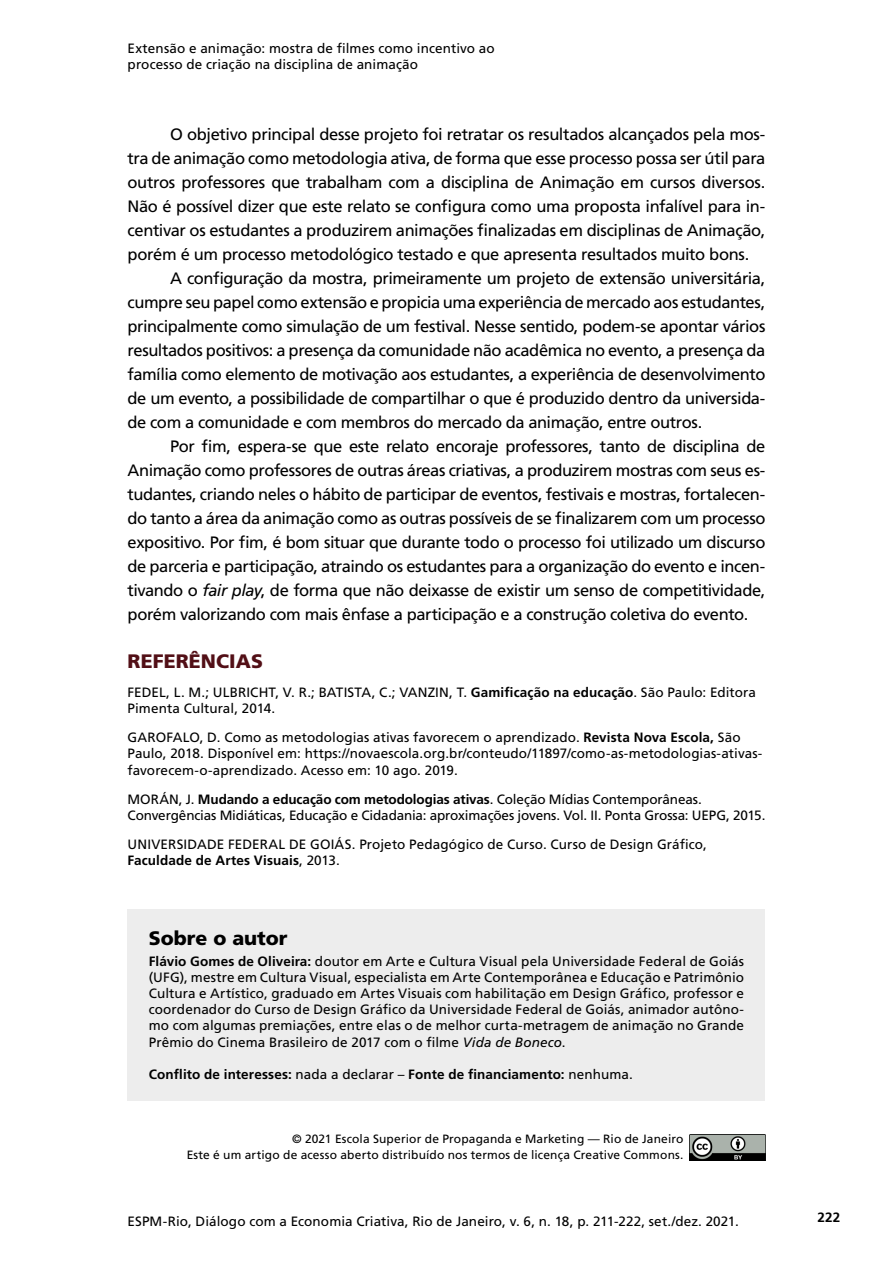
<style>
.page{position:relative;width:893px;height:1263px;background:#fff}
.page>*{position:absolute;margin:0;border:0;box-sizing:border-box;transform-origin:0 0}
.t1{font:900 19.5px "Frutiger LT Std";letter-spacing:.005em;color:#520f16}
.t2{font:900 19.5px "Frutiger LT Std";color:#000}
.t3{font:16.5px "Frutiger LT Std";letter-spacing:-.025em;color:#000}
.t4{font:13.5px/16.2px "Frutiger LT Std";letter-spacing:.005em;color:#000}
.t5{font:700 13.5px "Frutiger LT Std";letter-spacing:.01em;color:#000}
.t6{font:12px/16.2px "Frutiger LT Std";letter-spacing:.01em;color:#000;text-align:right}
.s1{font-style:italic}
.s2{font-weight:700}
.s3{font-weight:400}
</style>
<div class="page">
<img style="left:690px;top:1134px;width:75px;height:27px">
<div style="left:128px;top:909px;width:637px;height:191px;background:#ededed"></div>
<p class="t4" style="left:128px;top:40px;width:369px">Extensão e animação: mostra de filmes como incentivo ao processo de criação na disciplina de animação</p>
<p class="t3" style="left:170px;top:125px;width:597px">O objetivo principal desse projeto foi retratar os resultados alcançados pela mos-</p>
<p class="t3" style="left:128px;top:149px;width:639px">tra de animação como metodologia ativa, de forma que esse processo possa ser útil para</p>
<p class="t3" style="left:128px;top:173px;width:639px">outros professores que trabalham com a disciplina de Animação em cursos diversos.</p>
<p class="t3" style="left:128px;top:197px;width:639px">Não é possível dizer que este relato se configura como uma proposta infalível para in-</p>
<p class="t3" style="left:128px;top:221px;width:639px">centivar os estudantes a produzirem animações finalizadas em disciplinas de Animação,</p>
<p class="t3" style="left:128px;top:245px;width:623px">porém é um processo metodológico testado e que apresenta resultados muito bons.</p>
<p class="t3" style="left:170px;top:269px;width:597px">A configuração da mostra, primeiramente um projeto de extensão universitária,</p>
<p class="t3" style="left:128px;top:293px;width:639px">cumpre seu papel como extensão e propicia uma experiência de mercado aos estudantes,</p>
<p class="t3" style="left:128px;top:317px;width:639px">principalmente como simulação de um festival. Nesse sentido, podem-se apontar vários</p>
<p class="t3" style="left:128px;top:341px;width:639px">resultados positivos: a presença da comunidade não acadêmica no evento, a presença da</p>
<p class="t3" style="left:128px;top:365px;width:639px">família como elemento de motivação aos estudantes, a experiência de desenvolvimento</p>
<p class="t3" style="left:128px;top:389px;width:639px">de um evento, a possibilidade de compartilhar o que é produzido dentro da universida-</p>
<p class="t3" style="left:128px;top:413px;width:576px">de com a comunidade e com membros do mercado da animação, entre outros.</p>
<p class="t3" style="left:170px;top:437px;width:597px">Por fim, espera-se que este relato encoraje professores, tanto de disciplina de</p>
<p class="t3" style="left:128px;top:461px;width:639px">Animação como professores de outras áreas criativas, a produzirem mostras com seus es-</p>
<p class="t3" style="left:128px;top:485px;width:639px">tudantes, criando neles o hábito de participar de eventos, festivais e mostras, fortalecen-</p>
<p class="t3" style="left:128px;top:509px;width:639px">do tanto a área da animação como as outras possíveis de se finalizarem com um processo</p>
<p class="t3" style="left:128px;top:533px;width:639px">expositivo. Por fim, é bom situar que durante todo o processo foi utilizado um discurso</p>
<p class="t3" style="left:128px;top:557px;width:639px">de parceria e participação, atraindo os estudantes para a organização do evento e incen-</p>
<p class="t3" style="left:128px;top:581px;width:639px">tivando o <span class="s1">fair play</span>, de forma que não deixasse de existir um senso de competitividade,</p>
<p class="t3" style="left:128px;top:605px;width:622px">porém valorizando com mais ênfase a participação e a construção coletiva do evento.</p>
<p class="t1" style="left:128px;top:649px;width:137px">REFERÊNCIAS</p>
<p class="t4" style="left:128px;top:684px;width:630px">FEDEL, L. M.; ULBRICHT, V. R.; BATISTA, C.; VANZIN, T. <span class="s2">Gamificação na educação</span>. São Paulo: Editora<br>Pimenta Cultural, 2014.</p>
<p class="t4" style="left:128px;top:729px;width:636px">GAROFALO, D. Como as metodologias ativas favorecem o aprendizado. <span class="s2">Revista Nova Escola,</span> São<br>Paulo, 2018. Disponível em: https://novaescola.org.br/conteudo/11897/como-as-metodologias-ativas&shy;favorecem-o-aprendizado. Acesso em: 10 ago. 2019.</p>
<p class="t4" style="left:128px;top:791px;width:639px">MORÁN, J. <span class="s2">Mudando a educação com metodologias ativas</span>. Coleção Mídias Contemporâneas.<br>Convergências Midiáticas, Educação e Cidadania: aproximações jovens. Vol. II. Ponta Grossa: UEPG, 2015.</p>
<p class="t4" style="left:128px;top:836px;width:581px">UNIVERSIDADE FEDERAL DE GOIÁS. Projeto Pedagógico de Curso. Curso de Design Gráfico,<br><span class="s2">Faculdade de Artes Visuais</span>, 2013.</p>
<p class="t2" style="left:149px;top:926px;width:140px">Sobre o autor</p>
<p class="t4" style="left:149px;top:953px;width:597px;text-align:justify"><span class="s2">Flávio Gomes de Oliveira:</span> doutor em Arte e Cultura Visual pela Universidade Federal de Goiás (UFG), mestre em Cultura Visual, especialista em Arte Contemporânea e Educação e Patrimônio Cultura e Artístico, graduado em Artes Visuais com habilitação em Design Gráfico, professor e coordenador do Curso de Design Gráfico da Universidade Federal de Goiás, animador autôno&shy;mo com algumas premiações, entre elas o de melhor curta-metragem de animação no Grande Prêmio do Cinema Brasileiro de 2017 com o filme <span class="s1">Vida de Boneco</span>.</p>
<p class="t5" style="left:149px;top:1066px;width:486px">Conflito de interesses: <span class="s3">nada a declarar –</span> Fonte de financiamento: <span class="s3">nenhuma.</span></p>
<p class="t6" style="left:187px;top:1131px;width:498px">© 2021 Escola Superior de Propaganda e Marketing — Rio de Janeiro<br>Este é um artigo de acesso aberto distribuído nos termos de licença Creative Commons.</p>
<p class="t4" style="left:128px;top:1213px;width:613px">ESPM-Rio, Diálogo com a Economia Criativa, Rio de Janeiro, v. 6, n. 18, p. 211-222, set./dez. 2021.</p>
<p class="t5" style="left:817px;top:1209px;width:24px">222</p>
</div>
